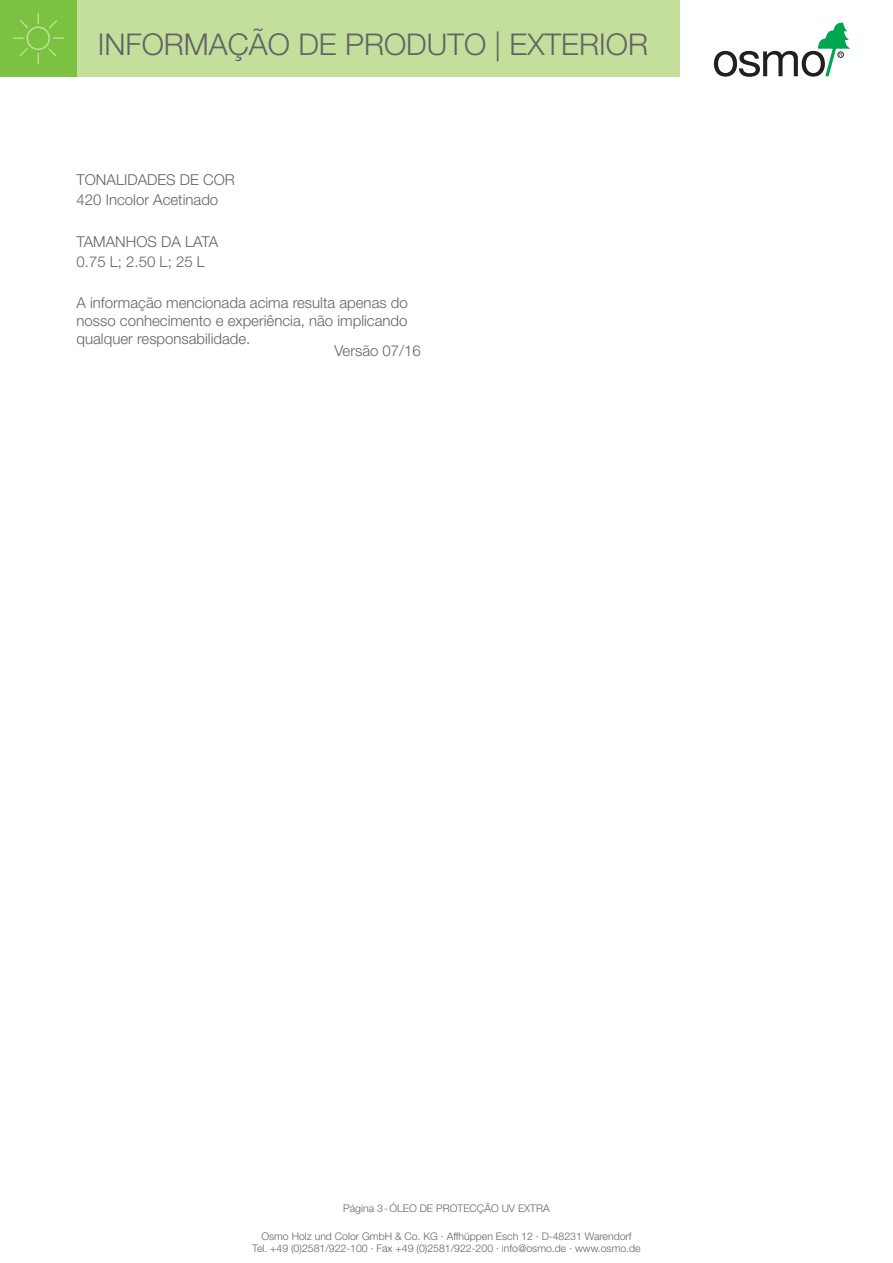
<style>
.page{position:relative;width:893px;height:1263px;background:#fff}
.page>*{position:absolute;margin:0;border:0;box-sizing:border-box;transform-origin:0 0}
.t1{font:300 30px "Helvetica Neue";color:#636366}
.t2{font:300 15px/20.1px "Helvetica Neue";color:#636366}
.t3{font:300 10.5px/12.6px "Helvetica Neue";color:#636366;text-align:center}
</style>
<div class="page">
<div style="left:77px;top:0;width:603px;height:77px;background:#c4df9b"></div>
<div style="left:0;top:0;width:77px;height:77px;background:#7bc142"></div>
<svg style="left:12px;top:12px;width:52px;height:52px"></svg>
<svg style="left:714px;top:23px;width:136px;height:54px"></svg>
<h1 class="t1" style="left:98px;top:26px;width:552px">INFORMAÇÃO DE PRODUTO | EXTERIOR</h1>
<p class="t2" style="left:77px;top:169px;width:160px">TONALIDADES DE COR<br>420 Incolor Acetinado</p>
<p class="t2" style="left:77px;top:231px;width:143px">TAMANHOS DA LATA<br>0.75 L; 2.50 L; 25 L</p>
<p class="t2" style="left:77px;top:294px;width:333px;line-height:18px;text-align:justify">A informação mencionada acima resulta apenas do nosso conhecimento e experiência, não implicando qualquer responsabilidade.</p>
<p class="t2" style="left:335px;top:340px;width:88px">Versão 07/16</p>
<p class="t3" style="left:343px;top:1202px;width:208px">Página 3-ÓLEO DE PROTECÇÃO UV EXTRA</p>
<p class="t3" style="left:252px;top:1229px;width:390px">Osmo Holz und Color GmbH &amp; Co. KG · Affhüppen Esch 12 · D-48231 Warendorf<br>Tel. +49 (0)2581/922-100 · Fax +49 (0)2581/922-200 · info@osmo.de · www.osmo.de</p>
</div>
